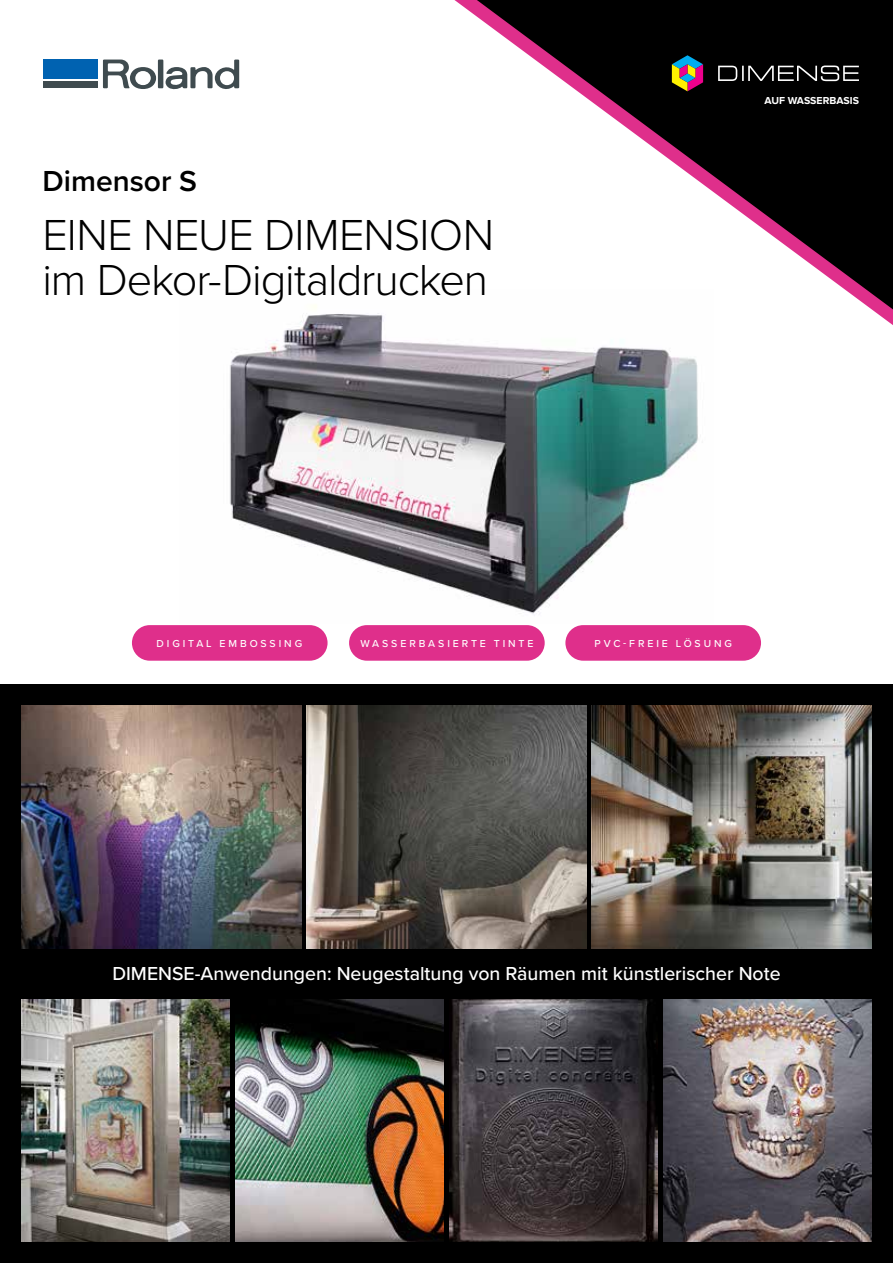
<style>
.page{position:relative;width:893px;height:1263px;background:#fff}
.page>*{position:absolute;margin:0;border:0;box-sizing:border-box;transform-origin:0 0}
.t1{font:300 45px/45px "Proxima Nova";letter-spacing:-.02em;color:#000}
.t2{font:600 30px "Proxima Nova";color:#000}
.t3{font:500 19.5px "Proxima Nova";color:#fff}
.t4{font:500 10.5px "Proxima Nova";letter-spacing:.275em;color:#fff}
.t5{font:700 10.5px "Proxima Nova";color:#fff}
</style>
<div class="page">
<img style="left:229px;top:305px;width:469px;height:309px">
<svg style="left:454px;top:0;width:439px;height:325px"></svg>
<svg style="left:477px;top:0;width:416px;height:309px"></svg>
<div style="left:158px;top:60px;width:5px;height:28px;background:#3f4b4f"></div>
<svg style="left:166px;top:60px;width:73px;height:30px"></svg>
<svg style="left:103px;top:60px;width:53px;height:29px"></svg>
<div style="left:43px;top:82px;width:54px;height:6px;background:#3f4b4f"></div>
<div style="left:43px;top:60px;width:54px;height:19px;background:#0062b1"></div>
<div style="left:132px;top:625px;width:196px;height:36px;background:#df2f8b;border-radius:18px"></div>
<div style="left:349px;top:625px;width:196px;height:36px;background:#df2f8b;border-radius:18px"></div>
<div style="left:565px;top:625px;width:196px;height:36px;background:#df2f8b;border-radius:18px"></div>
<svg style="left:718px;top:66px;width:141px;height:15px;background:#454545"></svg>
<svg style="left:672px;top:55px;width:31px;height:36px"></svg>
<div style="left:0;top:685px;width:893px;height:578px;background:#000"></div>
<img style="left:21px;top:999px;width:209px;height:243px">
<img style="left:235px;top:999px;width:209px;height:243px">
<img style="left:449px;top:999px;width:209px;height:243px">
<img style="left:663px;top:999px;width:209px;height:243px">
<img style="left:21px;top:706px;width:280px;height:242px">
<img style="left:307px;top:706px;width:279px;height:242px">
<img style="left:592px;top:706px;width:280px;height:242px">
<h2 class="t2" style="left:43px;top:158px;width:156px">Dimensor S</h2>
<h1 class="t1" style="left:43px;top:210px;width:453px">EINE NEUE DIMENSION im Dekor-Digitaldrucken</h1>
<p class="t5" style="left:764px;top:95px;width:96px">AUF WASSERBASIS</p>
<p class="t4" style="left:157px;top:636px;width:57px">DIGITAL</p>
<p class="t4" style="left:220px;top:636px;width:84px">EMBOSSING</p>
<p class="t4" style="left:360px;top:636px;width:127px">WASSERBASIERTE</p>
<p class="t4" style="left:494px;top:636px;width:41px">TINTE</p>
<p class="t4" style="left:595px;top:636px;width:75px">PVC-FREIE</p>
<p class="t4" style="left:676px;top:636px;width:58px">LÖSUNG</p>
<p class="t3" style="left:112px;top:959px;width:670px">DIMENSE-Anwendungen: Neugestaltung von Räumen mit künstlerischer Note</p>
</div>
